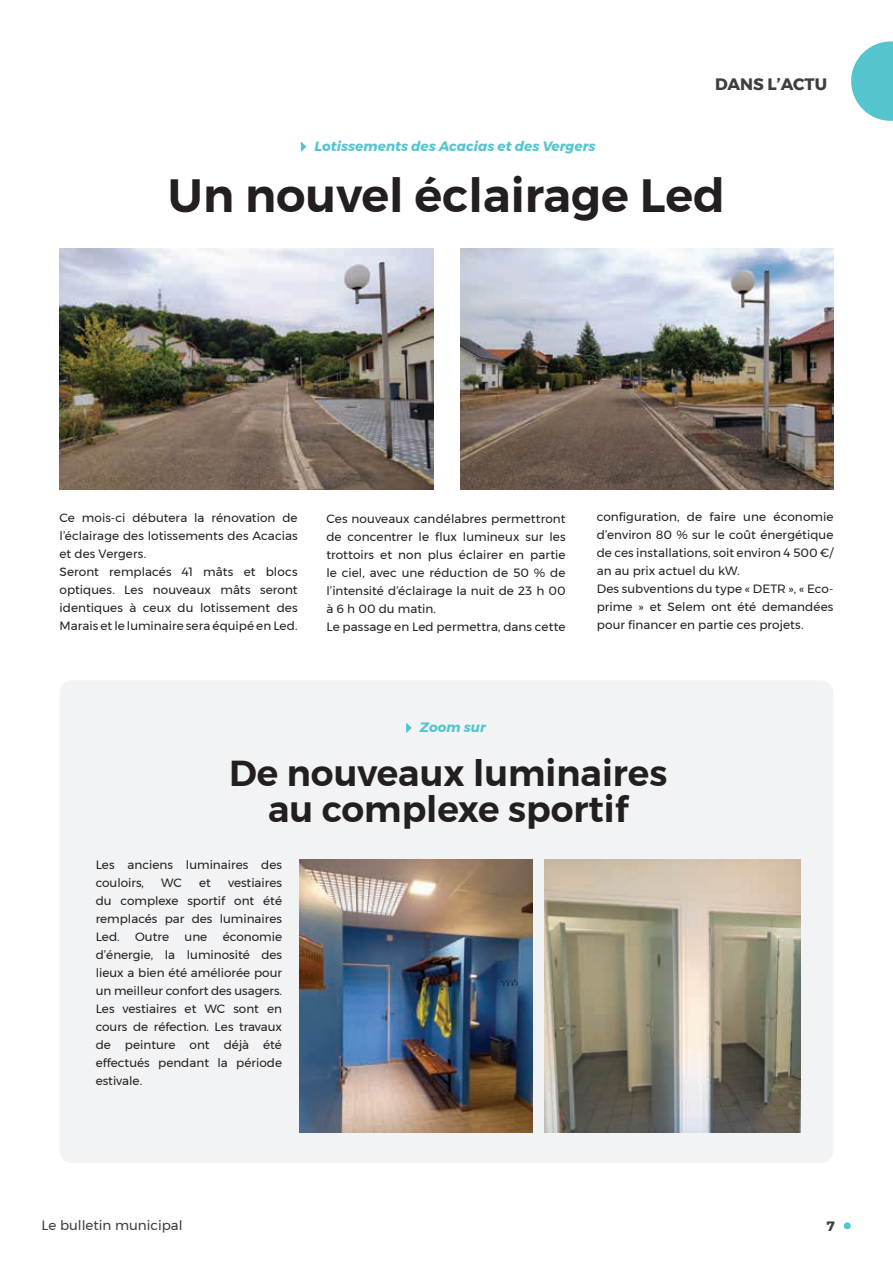
<style>
.page{position:relative;width:893px;height:1263px;background:#fff}
.page>*{position:absolute;margin:0;border:0;box-sizing:border-box;transform-origin:0 0}
.t1{font:600 46.5px "Montserrat";color:#231f20}
.t2{font:600 36px/36px "Montserrat";color:#231f20;text-align:center}
.t3{font:700 16.5px "Montserrat";color:#3e3e3f}
.t4{font:italic 700 13.5px "Montserrat";color:#54c5cf}
.t5{font:13.5px "Montserrat";color:#3e3e3f}
.t6{font:700 13.5px "Montserrat";color:#3e3e3f}
.t7{font:12px/18px "Montserrat";letter-spacing:.005em;color:#231f20}
</style>
<div class="page">
<svg style="left:851px;top:41px;width:42px;height:80px"></svg>
<div style="left:844px;top:1222px;width:7px;height:7px;background:#54c5cf;border-radius:50%"></div>
<svg style="left:301px;top:141px;width:6px;height:11px"></svg>
<img style="left:60px;top:249px;width:374px;height:240px">
<img style="left:461px;top:249px;width:372px;height:240px">
<div style="left:60px;top:680px;width:773px;height:483px;background:#f2f3f4;border-radius:13px"></div>
<svg style="left:406px;top:722px;width:6px;height:11px"></svg>
<img style="left:544px;top:859px;width:257px;height:273px">
<img style="left:299px;top:859px;width:234px;height:273px">
<h3 class="t3" style="left:715px;top:71px;width:114px">DANS L’ACTU</h3>
<p class="t4" style="left:315px;top:136px;width:283px">Lotissements des Acacias et des Vergers</p>
<h1 class="t1" style="left:168px;top:158px;width:558px">Un nouvel éclairage Led</h1>
<p class="t7" style="left:60px;top:509px;width:240px">Ce mois-ci débutera la rénovation de l’éclairage des lotissements des Acacias et des Vergers.<br>Seront remplacés 41 mâts et blocs optiques. Les nouveaux mâts seront identiques à ceux du lotissement des Marais et le luminaire sera équipé en Led.</p>
<p class="t7" style="left:326px;top:510px;width:241px">Ces nouveaux candélabres permettront de concentrer le flux lumineux sur les trottoirs et non plus éclairer en partie le ciel, avec une réduction de 50 % de l’intensité d’éclairage la nuit de 23 h 00 à 6 h 00 du matin.<br>Le passage en Led permettra, dans cette</p>
<p class="t7" style="left:597px;top:507px;width:238px">configuration, de faire une économie d’environ 80 % sur le coût énergétique de ces installations, soit environ 4 500 €/ an au prix actuel du kW.<br>Des subventions du type « DETR », « Eco&shy;prime » et Selem ont été demandées pour financer en partie ces projets.</p>
<p class="t4" style="left:420px;top:717px;width:68px">Zoom sur</p>
<h2 class="t2" style="left:229px;top:755px;width:440px">De nouveaux luminaires au complexe sportif</h2>
<p class="t7" style="left:96px;top:855px;width:188px">Les anciens luminaires des couloirs,</p>
<p class="t7" style="left:96px;top:873px;width:188px;text-align:justify;text-indent:132px">vestiaires du complexe sportif ont été remplacés par des luminaires Led.</p>
<p class="t7" style="left:161px;top:873px;width:22px">WC</p>
<p class="t7" style="left:199px;top:873px;width:13px">et</p>
<p class="t7" style="left:96px;top:927px;width:188px;text-align:justify;text-indent:127px">économie d’énergie, la luminosité des lieux a bien été améliorée pour un meilleur confort des usagers.<br>Les vestiaires et WC sont en cours de réfection. Les travaux de peinture ont déjà été effectués pendant la période estivale.</p>
<p class="t7" style="left:135px;top:927px;width:35px">Outre</p>
<p class="t7" style="left:185px;top:927px;width:24px">une</p>
<p class="t5" style="left:41px;top:1215px;width:143px">Le bulletin municipal</p>
<p class="t6" style="left:827px;top:1215px;width:9px">7</p>
</div>
